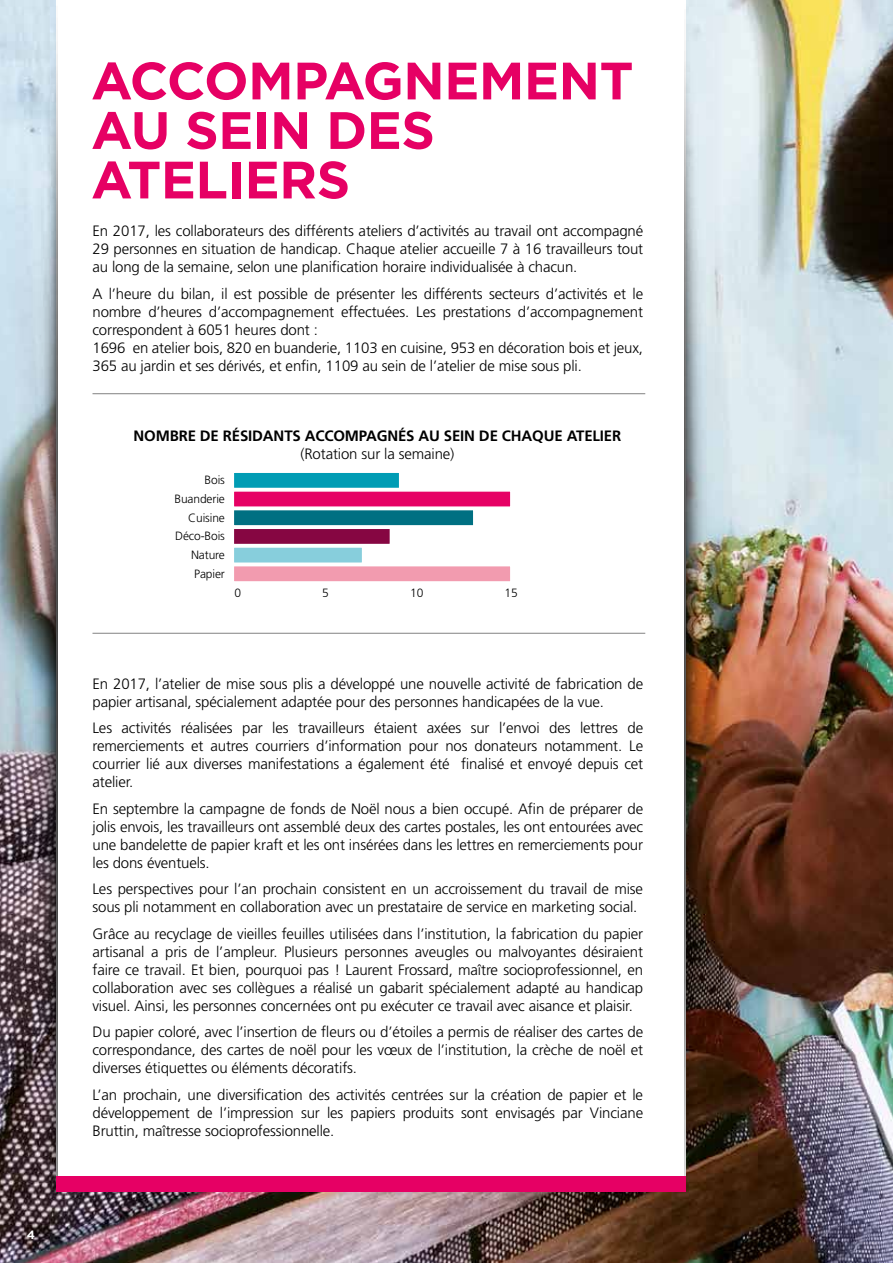
<style>
.page{position:relative;width:893px;height:1263px;background:#fff}
.page>*{position:absolute;margin:0;border:0;box-sizing:border-box;transform-origin:0 0}
.t1{font:700 52.5px/49.5px "Gotham";letter-spacing:-.01em;color:#e60064}
.t2{font:300 15px/18px "Frutiger";letter-spacing:-.01em;color:#000;text-align:justify}
.t3{font:700 15px "Frutiger";letter-spacing:-.01em;color:#000}
.t4{font:300 12px/18.8px "Frutiger";letter-spacing:-.01em;color:#000;text-align:right}
.t5{font:700 12px "Gotham";color:#fff}
</style>
<div class="page">
<img style="left:0;top:0;width:893px;height:1263px">
<div style="left:56px;top:0;width:630px;height:1191px;background:#fff"></div>
<img style="left:685px;top:4px;width:27px;height:1187px">
<img style="left:29px;top:0;width:28px;height:1193px">
<div style="left:56px;top:1176px;width:630px;height:15px;background:#e60064"></div>
<div style="left:233px;top:565px;width:279px;height:18px;background:#f29baf;border:2px solid #fff"></div>
<div style="left:233px;top:546px;width:130px;height:18px;background:#87cedc;border:2px solid #fff"></div>
<div style="left:233px;top:527px;width:158px;height:18px;background:#860642;border:2px solid #fff"></div>
<div style="left:233px;top:509px;width:242px;height:18px;background:#007082;border:2px solid #fff"></div>
<div style="left:233px;top:490px;width:279px;height:18px;background:#e60064;border:2px solid #fff"></div>
<div style="left:233px;top:471px;width:167px;height:18px;background:#009cb4;border:2px solid #fff"></div>
<hr style="left:92px;top:393px;width:553px;height:1px;background:#000">
<hr style="left:92px;top:633px;width:553px;height:1px;background:#000">
<p class="t5" style="left:27px;top:1227px;width:10px">4</p>
<h1 class="t1" style="left:91px;top:56px;width:544px">ACCOMPAGNEMENT<br>AU SEIN DES<br>ATELIERS</h1>
<p class="t2" style="left:92px;top:222px;width:552px">En 2017, les collaborateurs des différents ateliers d’activités au travail ont accompagné 29 personnes en situation de handicap. Chaque atelier accueille 7 à 16 travailleurs tout au long de la semaine, selon une planification horaire individualisée à chacun.</p>
<p class="t2" style="left:92px;top:284px;width:552px;text-align:left">A l’heure du bilan, il est possible de présenter les différents secteurs d’activités et le nombre d’heures d’accompagnement effectuées. Les prestations d’accompagnement correspondent à 6051 heures dont :<br>1696 en atelier bois, 820 en buanderie, 1103 en cuisine, 953 en décoration bois et jeux, 365 au jardin et ses dérivés, et enfin, 1109 au sein de l’atelier de mise sous pli.</p>
<p class="t3" style="left:134px;top:427px;width:489px">NOMBRE DE RÉSIDANTS ACCOMPAGNÉS AU SEIN DE CHAQUE ATELIER</p>
<p class="t2" style="left:300px;top:445px;width:155px">(Rotation sur la semaine)</p>
<p class="t4" style="left:175px;top:470px;width:52px">Bois<br>Buanderie<br>Cuisine<br>Déco-Bois<br>Nature<br>Papier</p>
<p class="t4" style="left:234px;top:583px;width:8px">0</p>
<p class="t4" style="left:322px;top:583px;width:8px">5</p>
<p class="t4" style="left:410px;top:583px;width:15px">10</p>
<p class="t4" style="left:504px;top:583px;width:15px">15</p>
<p class="t2" style="left:92px;top:674px;width:552px">En 2017, l’atelier de mise sous plis a développé une nouvelle activité de fabrication de papier artisanal, spécialement adaptée pour des personnes handicapées de la vue.</p>
<p class="t2" style="left:92px;top:719px;width:552px">Les activités réalisées par les travailleurs étaient axées sur l’envoi des lettres de remerciements et autres courriers d’information pour nos donateurs notamment. Le courrier lié aux diverses manifestations a également été finalisé et envoyé depuis cet atelier.</p>
<p class="t2" style="left:92px;top:799px;width:552px">En septembre la campagne de fonds de Noël nous a bien occupé. Afin de préparer de jolis envois, les travailleurs ont assemblé deux des cartes postales, les ont entourées avec une bandelette de papier kraft et les ont insérées dans les lettres en remerciements pour les dons éventuels.</p>
<p class="t2" style="left:92px;top:880px;width:552px">Les perspectives pour l’an prochain consistent en un accroissement du travail de mise sous pli notamment en collaboration avec un prestataire de service en marketing social.</p>
<p class="t2" style="left:92px;top:924px;width:552px">Grâce au recyclage de vieilles feuilles utilisées dans l’institution, la fabrication du papier artisanal a pris de l’ampleur. Plusieurs personnes aveugles ou malvoyantes désiraient faire ce travail. Et bien, pourquoi pas ! Laurent Frossard, maître socioprofessionnel, en collaboration avec ses collègues a réalisé un gabarit spécialement adapté au handicap visuel. Ainsi, les personnes concernées ont pu exécuter ce travail avec aisance et plaisir.</p>
<p class="t2" style="left:92px;top:1023px;width:552px">Du papier coloré, avec l’insertion de fleurs ou d’étoiles a permis de réaliser des cartes de correspondance, des cartes de noël pour les vœux de l’institution, la crèche de noël et diverses étiquettes ou éléments décoratifs.</p>
<p class="t2" style="left:92px;top:1085px;width:552px">L’an prochain, une diversification des activités centrées sur la création de papier et le développement de l’impression sur les papiers produits sont envisagés par Vinciane Bruttin, maîtresse socioprofessionnelle.</p>
</div>
